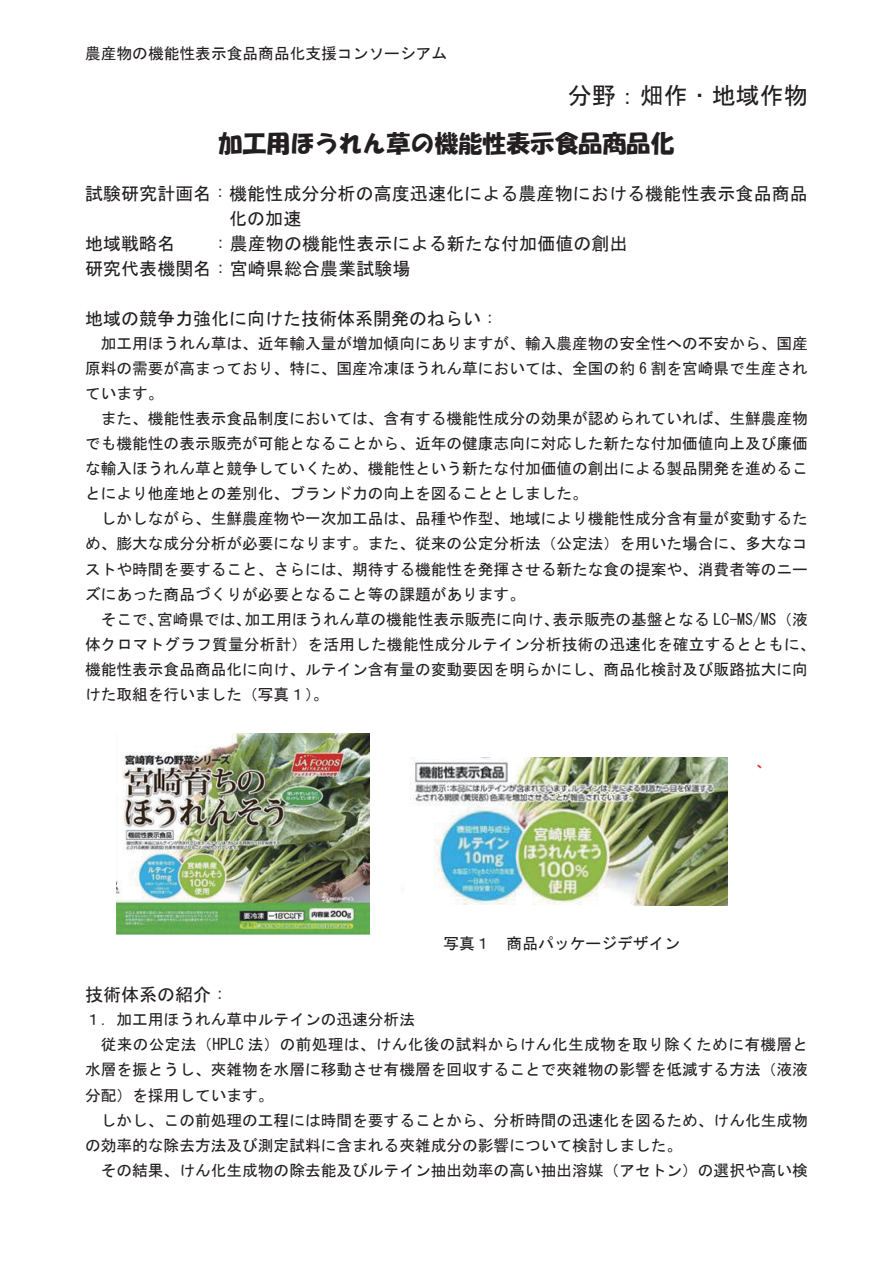
<style>
.page{position:relative;width:893px;height:1263px;background:#fff}
.page>*{position:absolute;margin:0;border:0;box-sizing:border-box;transform-origin:0 0}
.みだし{font:24px "HGS Soei Kakupoptai";color:#231f20}
.ぶんや{font:24px "MS Gothic";color:#231f20}
.りーど{font:18px/25px "MS Gothic";letter-spacing:.005em;color:#231f20}
.小見出し{font:18px "MS Gothic";color:#231f20}
.基本本文{font:15.75px/25px "MS Gothic";color:#231f20;text-align:justify}
.柱ひだり{font:15.75px "MS Gothic";color:#231f20}
.頭出1全角{font:15.75px "MS Gothic";color:#231f20}
.t1{font:15.75px "MS Gothic";color:#ee2928}
</style>
<div class="page">
<img style="left:117px;top:733px;width:252px;height:202px">
<img style="left:409px;top:757px;width:318px;height:149px">
<p class="柱ひだり" style="left:85px;top:45px;width:364px">農産物の機能性表示食品商品化支援コンソーシアム</p>
<p class="ぶんや" style="left:568px;top:83px;width:241px">分野：畑作･地域作物</p>
<p class="みだし" style="left:218px;top:131px;width:458px">加工用ほうれん草の機能性表示食品商品化</p>
<p class="りーど" style="left:229px;top:181px;width:580px;text-indent:-144px">試験研究計画名：機能性成分分析の高度迅速化による農産物における機能性表示食品商品化の加速</p>
<p class="りーど" style="left:85px;top:231px;width:544px">地域戦略名　　：農産物の機能性表示による新たな付加価値の創出</p>
<p class="りーど" style="left:85px;top:256px;width:327px">研究代表機関名：宮崎県総合農業試験場</p>
<p class="小見出し" style="left:85px;top:309px;width:415px">地域の競争力強化に向けた技術体系開発のねらい：</p>
<p class="基本本文" style="left:85px;top:331px;width:724px;text-indent:16px">加工用ほうれん草は、近年輸入量が増加傾向にありますが、輸入農産物の安全性への不安から、国産原料の需要が高まっており、特に、国産冷凍ほうれん草においては、全国の約 6 割を宮崎県で生産されています。</p>
<p class="基本本文" style="left:85px;top:406px;width:724px;text-indent:16px">また、機能性表示食品制度においては、含有する機能性成分の効果が認められていれば、生鮮農産物でも機能性の表示販売が可能となることから、近年の健康志向に対応した新たな付加価値向上及び廉価な輸入ほうれん草と競争していくため、機能性という新たな付加価値の創出による製品開発を進めることにより他産地との差別化、ブランド力の向上を図ることとしました。</p>
<p class="基本本文" style="left:85px;top:506px;width:724px;text-indent:16px">しかしながら、生鮮農産物や一次加工品は、品種や作型、地域により機能性成分含有量が変動するため、膨大な成分分析が必要になります。また、従来の公定分析法（公定法）を用いた場合に、多大なコストや時間を要すること、さらには、期待する機能性を発揮させる新たな食の提案や、消費者等のニーズにあった商品づくりが必要となること等の課題があります。</p>
<p class="基本本文" style="left:85px;top:606px;width:732px;text-align:left;text-indent:16px">そこで、宮崎県では、加工用ほうれん草の機能性表示販売に向け、表示販売の基盤となる LC-MS/MS（液体クロマトグラフ質量分析計）を活用した機能性成分ルテイン分析技術の迅速化を確立するとともに、機能性表示食品商品化に向け、ルテイン含有量の変動要因を明らかにし、商品化検討及び販路拡大に向けた取組を行いました（写真１）。</p>
<p class="基本本文" style="left:443px;top:931px;width:238px">写真１ 商品パッケージデザイン</p>
<p class="t1" style="left:756px;top:753px;width:17px">、</p>
<p class="小見出し" style="left:85px;top:986px;width:146px">技術体系の紹介：</p>
<p class="頭出1全角" style="left:85px;top:1012px;width:331px">１．加工用ほうれん草中ルテインの迅速分析法</p>
<p class="基本本文" style="left:85px;top:1032px;width:725px;text-indent:16px">従来の公定法（HPLC 法）の前処理は、けん化後の試料からけん化生成物を取り除くために有機層と水層を振とうし、夾雑物を水層に移動させ有機層を回収することで夾雑物の影響を低減する方法（液液分配）を採用しています。</p>
<p class="基本本文" style="left:85px;top:1107px;width:724px;text-indent:16px">しかし、この前処理の工程には時間を要することから、分析時間の迅速化を図るため、けん化生成物の効率的な除去方法及び測定試料に含まれる夾雑成分の影響について検討しました。</p>
<p class="基本本文" style="left:101px;top:1157px;width:709px">その結果、けん化生成物の除去能及びルテイン抽出効率の高い抽出溶媒（アセトン）の選択や高い検</p>
</div>
